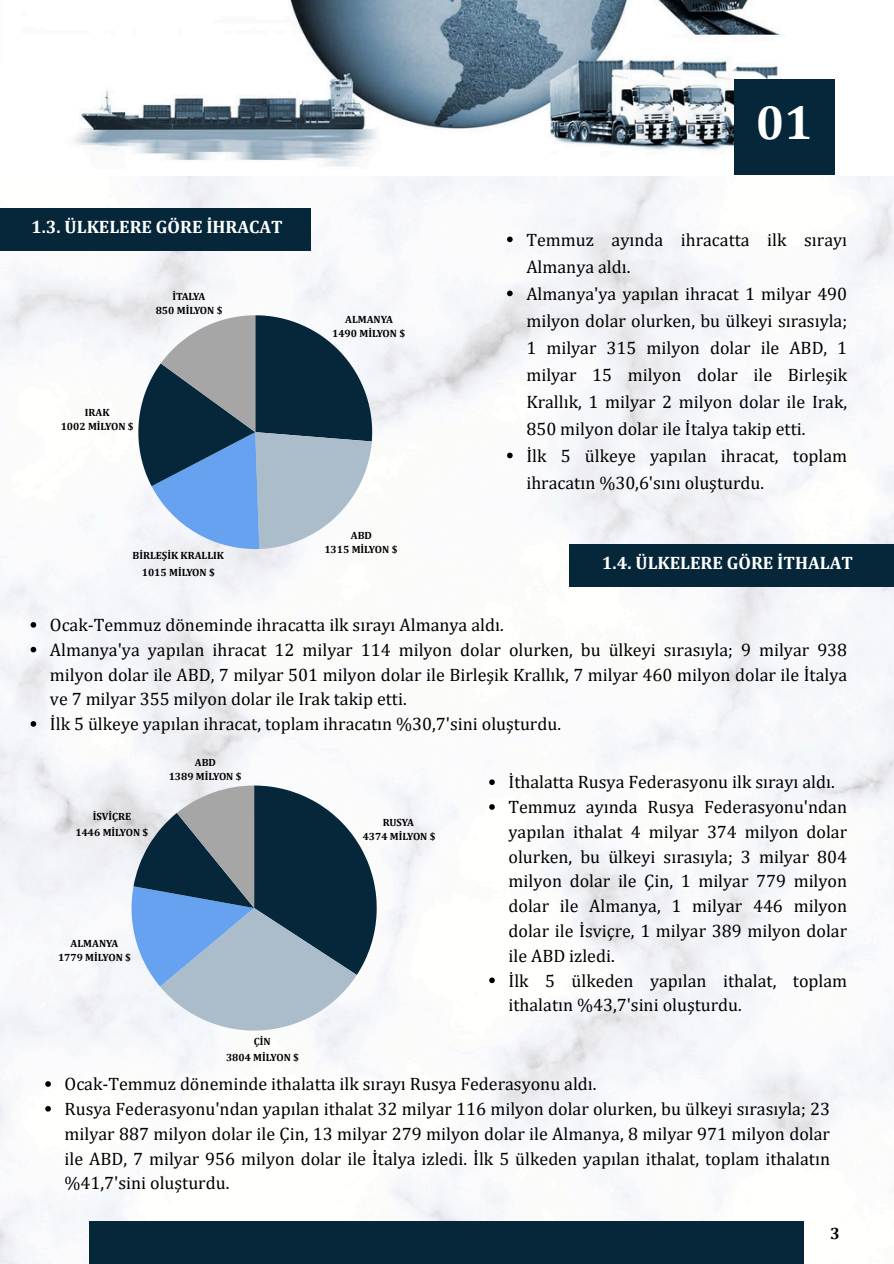
<style>
.page{position:relative;width:894px;height:1264px;background:#fff}
.page>*{position:absolute;margin:0;border:0;box-sizing:border-box;transform-origin:0 0}
.t1{font:700 48px "Cambria";color:#fff}
.t2{font:18px/24.8px "Cambria";color:#000;text-align:justify}
.t3{font:700 18px "Cambria";color:#fff}
.t4{font:700 16.5px "Cambria";color:#000}
.t5{font:700 10.5px/14.1px "Cambria";color:#000;text-align:center}
</style>
<div class="page">
<img style="left:0;top:176px;width:893px;height:1087px">
<div style="left:0;top:208px;width:311px;height:42px;background:#06273a"></div>
<svg style="left:138px;top:315px;width:234px;height:234px"></svg>
<svg style="left:131px;top:785px;width:246px;height:245px"></svg>
<svg style="left:507px;top:236px;width:5px;height:6px"></svg>
<svg style="left:507px;top:290px;width:5px;height:6px"></svg>
<svg style="left:507px;top:452px;width:5px;height:6px"></svg>
<svg style="left:489px;top:779px;width:5px;height:6px"></svg>
<svg style="left:489px;top:804px;width:5px;height:5px"></svg>
<svg style="left:489px;top:977px;width:5px;height:6px"></svg>
<div style="left:569px;top:544px;width:324px;height:43px;background:#06273a"></div>
<div style="left:89px;top:1220px;width:715px;height:43px;background:#06273a"></div>
<svg style="left:31px;top:622px;width:5px;height:5px"></svg>
<svg style="left:31px;top:646px;width:5px;height:6px"></svg>
<svg style="left:31px;top:721px;width:5px;height:5px"></svg>
<svg style="left:45px;top:1081px;width:6px;height:5px"></svg>
<svg style="left:45px;top:1105px;width:6px;height:6px"></svg>
<img style="left:75px;top:0;width:760px;height:175px">
<div style="left:734px;top:79px;width:100px;height:96px;background:#06273a"></div>
<p class="t3" style="left:31px;top:216px;width:253px">1.3. ÜLKELERE GÖRE İHRACAT</p>
<p class="t5" style="left:156px;top:289px;width:68px">İTALYA<br>850 MİLYON $</p>
<p class="t5" style="left:61px;top:405px;width:74px">IRAK<br>1002 MİLYON $</p>
<p class="t5" style="left:132px;top:547px;width:93px;line-height:16.4px">BİRLEŞİK KRALLIK<br>1015 MİLYON $</p>
<p class="t5" style="left:332px;top:312px;width:74px">ALMANYA<br>1490 MİLYON $</p>
<p class="t5" style="left:324px;top:528px;width:74px">ABD<br>1315 MİLYON $</p>
<p class="t1" style="left:755px;top:94px;width:58px">01</p>
<p class="t2" style="left:526px;top:225px;width:322px;line-height:27px">Temmuz ayında ihracatta ilk sırayı<br>Almanya aldı.</p>
<h1 class="t2" style="left:526px;top:279px;width:322px;line-height:27px">Almanya'ya yapılan ihracat 1 milyar 490 milyon dolar olurken, bu ülkeyi sırasıyla; 1 milyar 315 milyon dolar ile ABD, 1 milyar 15 milyon dolar ile Birleşik Krallık, 1 milyar 2 milyon dolar ile Irak, 850 milyon dolar ile İtalya takip etti.</h1>
<p class="t2" style="left:526px;top:441px;width:322px;line-height:27px">İlk 5 ülkeye yapılan ihracat, toplam ihracatın %30,6'sını oluşturdu.</p>
<p class="t3" style="left:601px;top:552px;width:252px">1.4. ÜLKELERE GÖRE İTHALAT</p>
<p class="t2" style="left:50px;top:612px;width:455px">Ocak-Temmuz döneminde ihracatta ilk sırayı Almanya aldı.</p>
<p class="t2" style="left:50px;top:637px;width:798px">Almanya'ya yapılan ihracat 12 milyar 114 milyon dolar olurken, bu ülkeyi sırasıyla; 9 milyar 938 milyon dolar ile ABD, 7 milyar 501 milyon dolar ile Birleşik Krallık, 7 milyar 460 milyon dolar ile İtalya ve 7 milyar 355 milyon dolar ile Irak takip etti.</p>
<p class="t2" style="left:50px;top:711px;width:512px">İlk 5 ülkeye yapılan ihracat, toplam ihracatın %30,7'sini oluşturdu.</p>
<p class="t5" style="left:75px;top:807px;width:74px;line-height:16.5px">İSVİÇRE<br>1446 MİLYON $</p>
<p class="t5" style="left:169px;top:755px;width:74px">ABD<br>1389 MİLYON $</p>
<p class="t5" style="left:58px;top:935px;width:74px">ALMANYA<br>1779 MİLYON $</p>
<p class="t5" style="left:226px;top:1032px;width:74px;line-height:16.5px">ÇİN<br>3804 MİLYON $</p>
<p class="t5" style="left:362px;top:814px;width:74px;line-height:14.5px">RUSYA<br>4374 MİLYON $</p>
<p class="t2" style="left:508px;top:769px;width:327px">İthalatta Rusya Federasyonu ilk sırayı aldı.</p>
<p class="t2" style="left:508px;top:794px;width:340px">Temmuz ayında Rusya Federasyonu'ndan yapılan ithalat 4 milyar 374 milyon dolar olurken, bu ülkeyi sırasıyla; 3 milyar 804 milyon dolar ile Çin, 1 milyar 779 milyon dolar ile Almanya, 1 milyar 446 milyon dolar ile İsviçre, 1 milyar 389 milyon dolar ile ABD izledi.</p>
<h1 class="t2" style="left:508px;top:967px;width:340px">İlk 5 ülkeden yapılan ithalat, toplam ithalatın %43,7'sini oluşturdu.</h1>
<p class="t2" style="left:65px;top:1071px;width:533px">Ocak-Temmuz döneminde ithalatta ilk sırayı Rusya Federasyonu aldı.</p>
<p class="t2" style="left:65px;top:1096px;width:766px">Rusya Federasyonu'ndan yapılan ithalat 32 milyar 116 milyon dolar olurken, bu ülkeyi sırasıyla; 23 milyar 887 milyon dolar ile Çin, 13 milyar 279 milyon dolar ile Almanya, 8 milyar 971 milyon dolar ile ABD, 7 milyar 956 milyon dolar ile İtalya izledi. İlk 5 ülkeden yapılan ithalat, toplam ithalatın %41,7'sini oluşturdu.</p>
<p class="t4" style="left:829px;top:1223px;width:11px">3</p>
</div>
